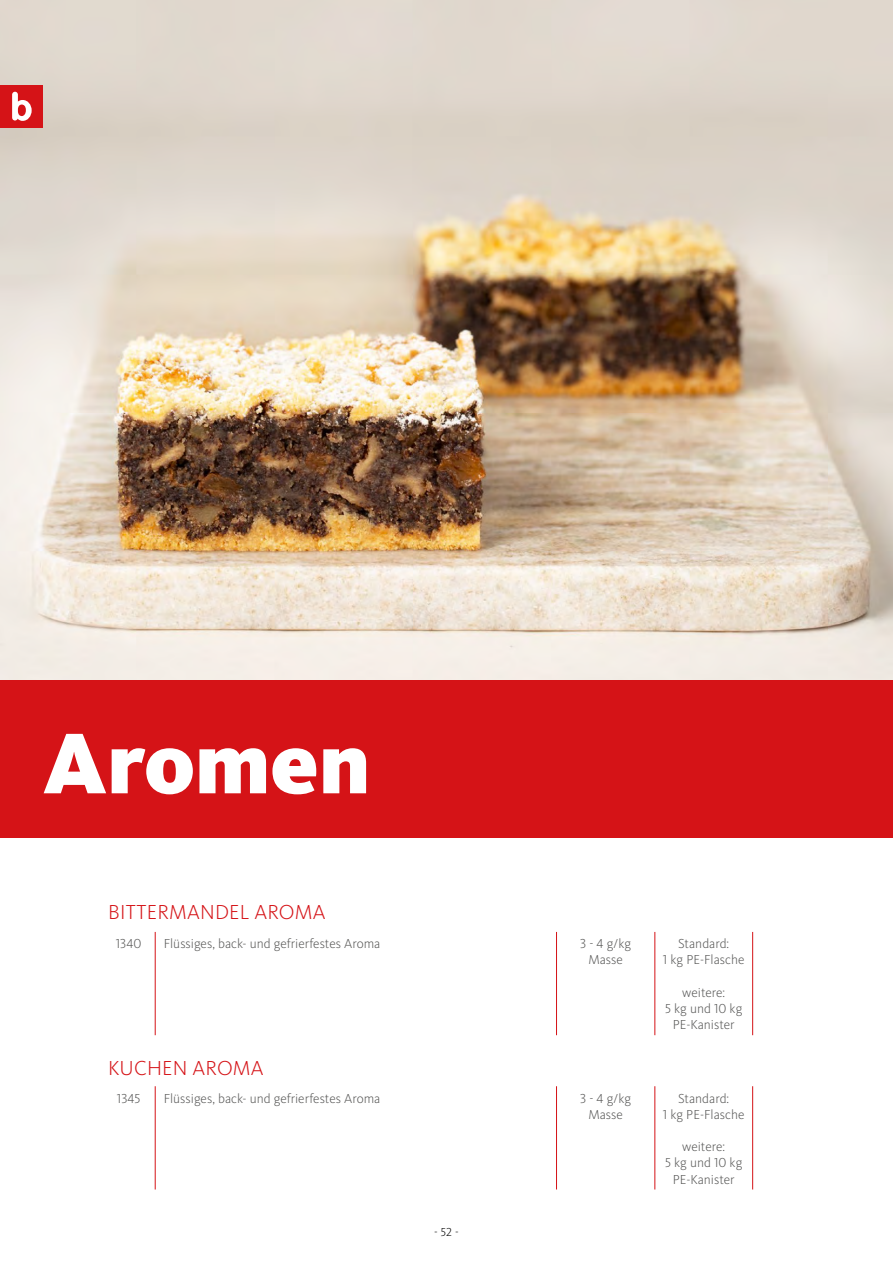
<style>
.page{position:relative;width:893px;height:1263px;background:#fff}
.page>*{position:absolute;margin:0;border:0;box-sizing:border-box;transform-origin:0 0}
.t1{font:900 89.25px "Kievit Pro";color:#fff}
.t2{font:300 21px "Kievit Pro";letter-spacing:.01em;color:#d51317}
.t3{font:300 13.5px/16.2px "Kievit Pro";color:#575756;text-align:center}
.t4{font:300 12px "Kievit Pro";color:#000}
</style>
<div class="page">
<hr style="left:155px;top:932px;width:1px;height:103px;background:#d51317">
<hr style="left:556px;top:932px;width:1px;height:103px;background:#d51317">
<hr style="left:654px;top:932px;width:1px;height:103px;background:#d51317">
<hr style="left:752px;top:932px;width:1px;height:103px;background:#d51317">
<hr style="left:155px;top:1086px;width:1px;height:103px;background:#d51317">
<hr style="left:556px;top:1086px;width:1px;height:103px;background:#d51317">
<hr style="left:654px;top:1086px;width:1px;height:103px;background:#d51317">
<hr style="left:752px;top:1086px;width:1px;height:103px;background:#d51317">
<img style="left:0;top:0;width:893px;height:680px">
<div style="left:0;top:680px;width:893px;height:158px;background:#d51317"></div>
<div style="left:0;top:85px;width:43px;height:43px;background:#d51317"></div>
<svg style="left:12px;top:92px;width:20px;height:29px"></svg>
<h1 class="t1" style="left:43px;top:709px;width:329px">Aromen</h1>
<h2 class="t2" style="left:108px;top:899px;width:219px">BITTERMANDEL AROMA</h2>
<p class="t3" style="left:116px;top:935px;width:27px">1340</p>
<p class="t3" style="left:164px;top:935px;width:218px">Flüssiges, back- und gefrierfestes Aroma</p>
<p class="t3" style="left:580px;top:935px;width:53px">3 - 4 g/kg<br>Masse</p>
<p class="t3" style="left:663px;top:935px;width:83px">Standard:<br>1 kg PE-Flasche</p>
<p class="t3" style="left:665px;top:984px;width:79px">weitere:<br>5 kg und 10 kg<br>PE-Kanister</p>
<h2 class="t2" style="left:108px;top:1055px;width:157px">KUCHEN AROMA</h2>
<p class="t3" style="left:117px;top:1090px;width:25px">1345</p>
<p class="t3" style="left:164px;top:1090px;width:218px">Flüssiges, back- und gefrierfestes Aroma</p>
<p class="t3" style="left:580px;top:1090px;width:53px">3 - 4 g/kg<br>Masse</p>
<p class="t3" style="left:663px;top:1090px;width:83px">Standard:<br>1 kg PE-Flasche</p>
<p class="t3" style="left:665px;top:1138px;width:79px">weitere:<br>5 kg und 10 kg<br>PE-Kanister</p>
<p class="t4" style="left:434px;top:1224px;width:26px">- 52 -</p>
</div>
